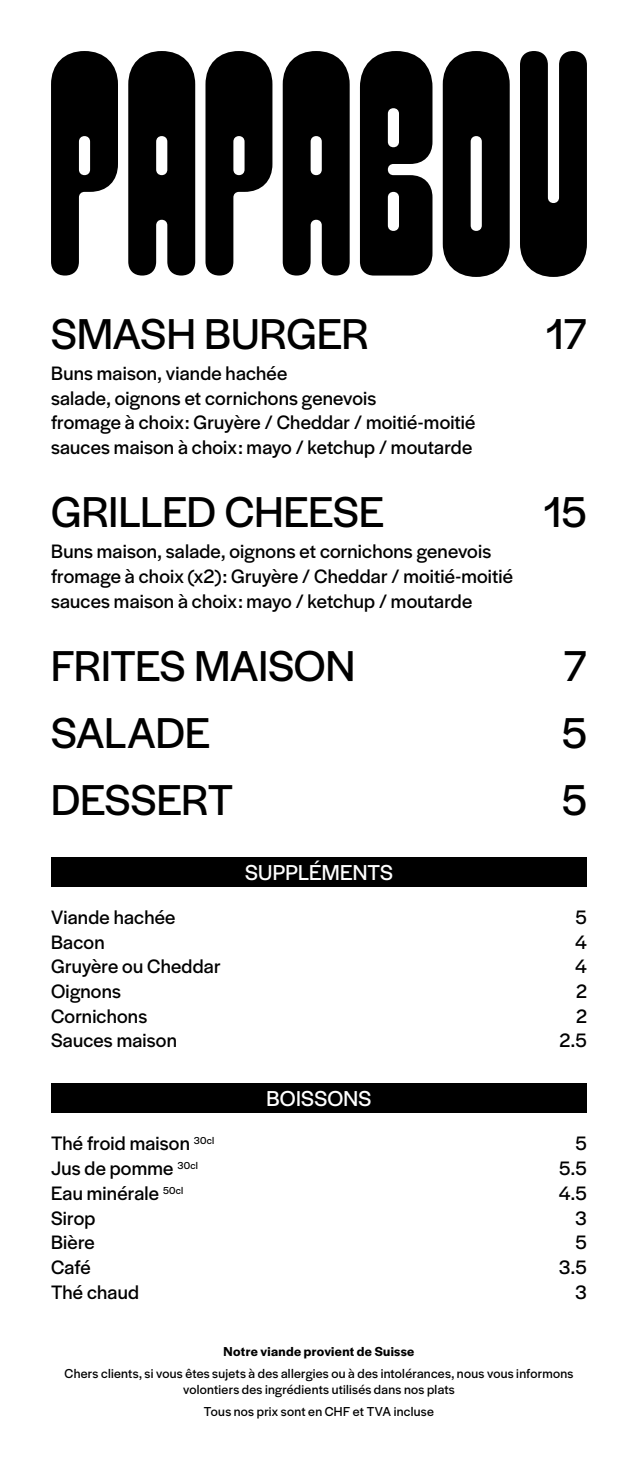
<style>
.page{position:relative;width:638px;height:1467px;background:#fff}
.page>*{position:absolute;margin:0;border:0;box-sizing:border-box;transform-origin:0 0}
.t1{font:45px "Halyard Display";letter-spacing:-.005em;color:#000}
.t2{font:22.5px "Halyard Display";letter-spacing:.005em;color:#fff}
.t3{font:20.25px/24.8px "Halyard Display";letter-spacing:.01em;color:#000}
.t4{font:13.5px/15.8px "Halyard Display";letter-spacing:.02em;color:#000;text-align:center}
.t5{font:600 13.5px "Halyard Display";letter-spacing:.025em;color:#000}
</style>
<div class="page">
<div style="left:51px;top:857px;width:536px;height:30px;background:#000"></div>
<div style="left:51px;top:1083px;width:536px;height:30px;background:#000"></div>
<svg style="left:51px;top:51px;width:67px;height:225px"></svg>
<svg style="left:128px;top:51px;width:67px;height:225px"></svg>
<svg style="left:205px;top:51px;width:67px;height:225px"></svg>
<svg style="left:283px;top:51px;width:67px;height:225px"></svg>
<svg style="left:360px;top:51px;width:72px;height:225px"></svg>
<svg style="left:443px;top:51px;width:67px;height:226px"></svg>
<svg style="left:520px;top:51px;width:67px;height:226px"></svg>
<h1 class="t1" style="left:51px;top:302px;width:319px">SMASH BURGER</h1>
<h1 class="t1" style="left:546px;top:302px;width:42px">17</h1>
<p class="t3" style="left:51px;top:360px;width:426px">Buns maison, viande hachée<br>salade, oignons et cornichons genevois<br>fromage à choix : Gruyère / Cheddar / moitié-moitié sauces maison à choix : mayo / ketchup / moutarde</p>
<h1 class="t1" style="left:51px;top:480px;width:335px">GRILLED CHEESE</h1>
<h1 class="t1" style="left:543px;top:480px;width:45px">15</h1>
<p class="t3" style="left:51px;top:538px;width:463px">Buns maison, salade, oignons et cornichons genevois fromage à choix (x2) : Gruyère / Cheddar / moitié-moitié sauces maison à choix : mayo / ketchup / moutarde</p>
<h1 class="t1" style="left:51px;top:634px;width:306px">FRITES MAISON</h1>
<h1 class="t1" style="left:563px;top:634px;width:25px">7</h1>
<h1 class="t1" style="left:51px;top:701px;width:161px">SALADE</h1>
<h1 class="t1" style="left:562px;top:701px;width:27px">5</h1>
<h1 class="t1" style="left:51px;top:768px;width:184px">DESSERT</h1>
<h1 class="t1" style="left:562px;top:768px;width:27px">5</h1>
<p class="t2" style="left:245px;top:856px;width:149px">SUPPLÉMENTS</p>
<p class="t3" style="left:51px;top:903px;width:126px">Viande hachée</p>
<p class="t3" style="left:575px;top:903px;width:13px">5</p>
<p class="t3" style="left:51px;top:928px;width:55px">Bacon</p>
<p class="t3" style="left:575px;top:928px;width:13px">4</p>
<p class="t3" style="left:51px;top:953px;width:171px">Gruyère ou Cheddar</p>
<p class="t3" style="left:575px;top:953px;width:13px">4</p>
<p class="t3" style="left:51px;top:978px;width:71px">Oignons</p>
<p class="t3" style="left:576px;top:978px;width:12px">2</p>
<p class="t3" style="left:51px;top:1002px;width:98px">Cornichons</p>
<p class="t3" style="left:576px;top:1002px;width:12px">2</p>
<p class="t3" style="left:51px;top:1027px;width:127px">Sauces maison</p>
<p class="t3" style="left:559px;top:1027px;width:29px">2.5</p>
<p class="t2" style="left:266px;top:1083px;width:106px">BOISSONS</p>
<p class="t3" style="left:51px;top:1130px;width:165px">Thé froid maison <sup>30cl</sup></p>
<p class="t3" style="left:575px;top:1130px;width:13px">5</p>
<p class="t3" style="left:51px;top:1155px;width:148px">Jus de pomme <sup>30cl</sup></p>
<p class="t3" style="left:559px;top:1155px;width:29px">5.5</p>
<p class="t3" style="left:51px;top:1180px;width:134px">Eau minérale <sup>50cl</sup></p>
<p class="t3" style="left:559px;top:1180px;width:30px">4.5</p>
<p class="t3" style="left:51px;top:1204px;width:46px">Sirop</p>
<p class="t3" style="left:575px;top:1204px;width:13px">3</p>
<p class="t3" style="left:51px;top:1229px;width:45px">Bière</p>
<p class="t3" style="left:575px;top:1229px;width:13px">5</p>
<p class="t3" style="left:51px;top:1254px;width:41px">Café</p>
<p class="t3" style="left:559px;top:1254px;width:30px">3.5</p>
<p class="t3" style="left:51px;top:1278px;width:90px">Thé chaud</p>
<p class="t3" style="left:575px;top:1278px;width:13px">3</p>
<p class="t5" style="left:224px;top:1342px;width:192px">Notre viande provient de Suisse</p>
<p class="t4" style="left:65px;top:1365px;width:510px">Chers clients, si vous êtes sujets à des allergies ou à des intolérances, nous vous informons volontiers des ingrédients utilisés dans nos plats</p>
<p class="t4" style="left:204px;top:1403px;width:231px">Tous nos prix sont en CHF et TVA incluse</p>
</div>
